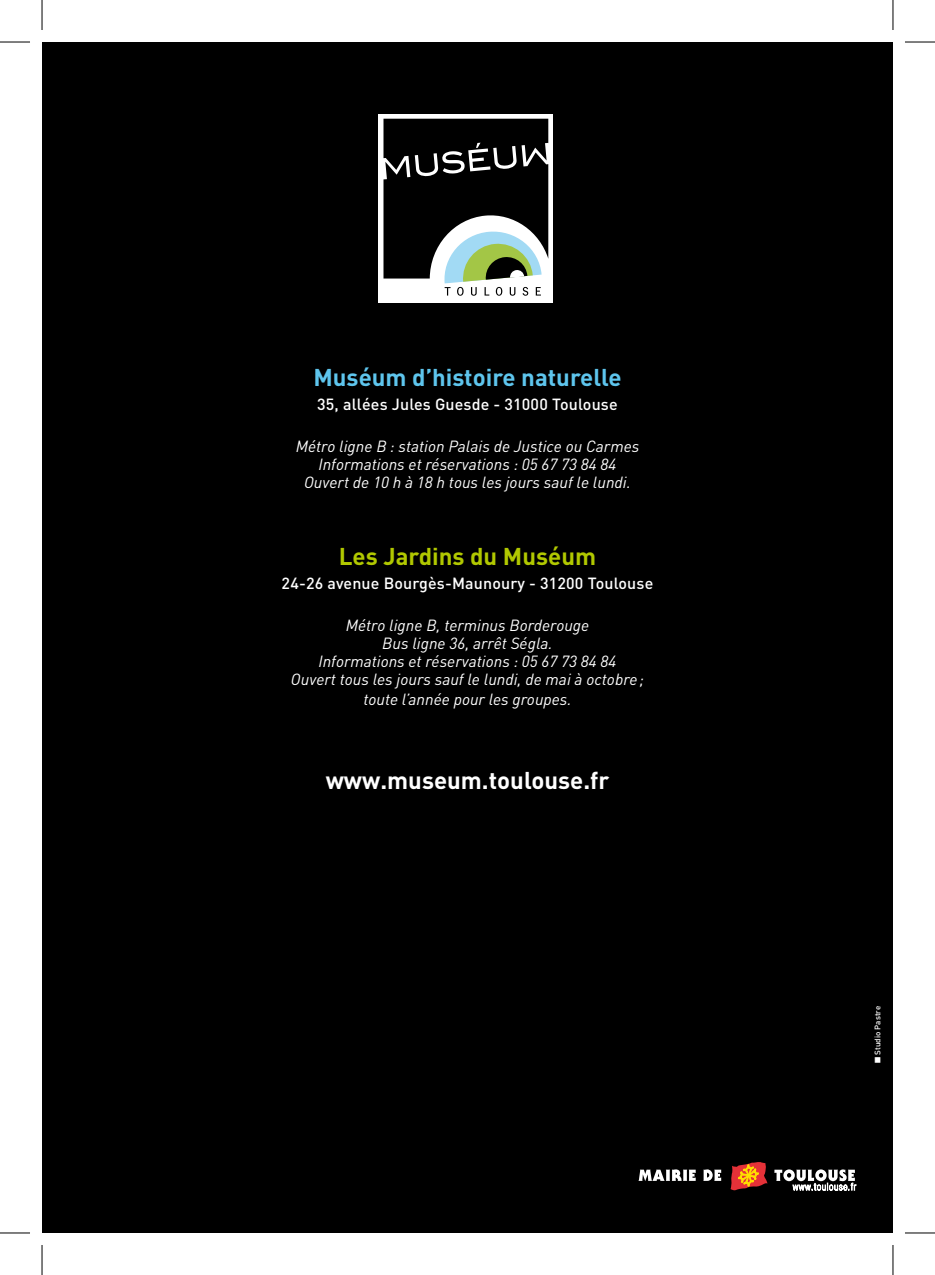
<style>
.page{position:relative;width:935px;height:1275px;background:#fff}
.page>*{position:absolute;margin:0;border:0;box-sizing:border-box;transform-origin:0 0}
.t1{font:700 24px "DIN";color:#5ec5ed}
.t2{font:700 24px "DIN";color:#fff}
.t3{font:700 24px "DIN";color:#b1c800}
.t4{font:italic 16px/18px "DIN";color:#fff;text-align:center}
.t5{font:500 16px "DIN";letter-spacing:.01em;color:#fff}
.t6{font:500 8px "DIN";letter-spacing:.01em;color:#fff}
</style>
<div class="page">
<div style="left:42px;top:42px;width:850px;height:1191px;background:#000"></div>
<div style="left:379px;top:114px;width:174px;height:189px;background:#fff"></div>
<svg style="left:383px;top:119px;width:165px;height:177px"></svg>
<svg style="left:730px;top:1162px;width:37px;height:28px"></svg>
<svg style="left:703px;top:1169px;width:18px;height:11px"></svg>
<svg style="left:638px;top:1169px;width:57px;height:12px"></svg>
<svg style="left:774px;top:1169px;width:82px;height:21px"></svg>
<hr style="left:0;top:42px;width:30px;height:1px;background:#000">
<hr style="left:904px;top:42px;width:30px;height:1px;background:#000">
<hr style="left:0;top:1232px;width:30px;height:1px;background:#000">
<hr style="left:904px;top:1232px;width:30px;height:1px;background:#000">
<hr style="left:42px;top:0;width:1px;height:30px;background:#000">
<hr style="left:42px;top:1245px;width:1px;height:30px;background:#000">
<hr style="left:892px;top:0;width:1px;height:30px;background:#000">
<hr style="left:892px;top:1245px;width:1px;height:30px;background:#000">
<h1 class="t1" style="left:313px;top:362px;width:309px">Muséum d’histoire naturelle</h1>
<p class="t5" style="left:317px;top:394px;width:302px">35, allées Jules Guesde - 31000 Toulouse</p>
<p class="t4" style="left:295px;top:436px;width:345px">Métro ligne B : station Palais de Justice ou Carmes<br>Informations et réservations : 05 67 73 84 84<br>Ouvert de 10 h à 18 h tous les jours sauf le lundi.</p>
<h1 class="t3" style="left:339px;top:541px;width:259px">Les Jardins du Muséum</h1>
<p class="t5" style="left:281px;top:573px;width:373px">24-26 avenue Bourgès-Maunoury - 31200 Toulouse</p>
<p class="t4" style="left:291px;top:616px;width:354px">Métro ligne B, terminus Borderouge<br>Bus ligne 36, arrêt Ségla.<br>Informations et réservations : 05 67 73 84 84<br>Ouvert tous les jours sauf le lundi, de mai à octobre;</p>
<p class="t4" style="left:363px;top:690px;width:210px">toute l’année pour les groupes.</p>
<h1 class="t2" style="left:325px;top:764px;width:285px">www.museum.toulouse.fr</h1>
<p class="t6" style="left:872px;top:1063px;width:59px;rotate:-90deg">■ Studio Pastre</p>
</div>
